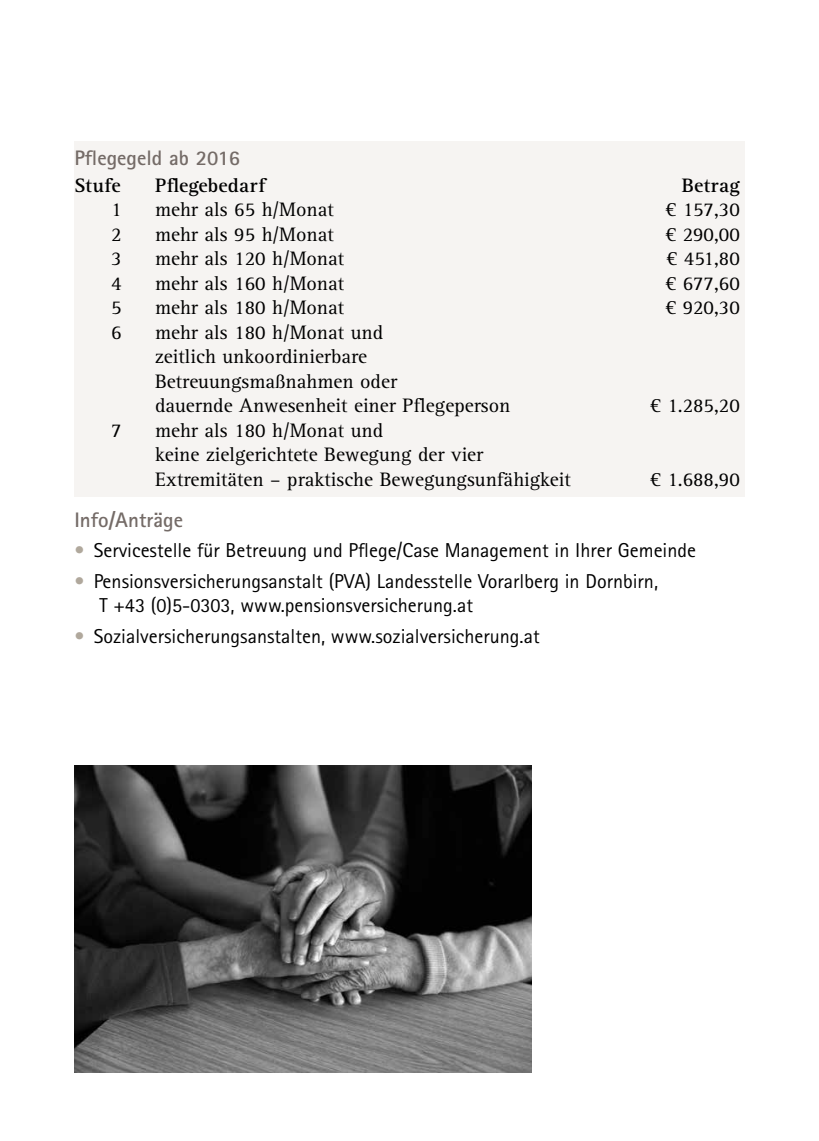
<style>
.page{position:relative;width:819px;height:1141px;background:#fff}
.page>*{position:absolute;margin:0;border:0;box-sizing:border-box;transform-origin:0 0}
.t1{font:700 21px "Agfa Rotis Sans Serif";color:#746b67}
.t2{font:20.12px/24.5px "Agfa Rotis Serif";color:#000}
.t3{font:20.12px/24.5px "Agfa Rotis Sans Serif";color:#000}
.t4{font:700 20.12px "Agfa Rotis Serif";letter-spacing:.01em;color:#000}
.s1{color:#b0a89c}
</style>
<div class="page">
<div style="left:74px;top:141px;width:670px;height:356px;background:#f6f4f2"></div>
<img style="left:74px;top:765px;width:457px;height:307px">
<p class="t1" style="left:74px;top:145px;width:167px">Pflegegeld ab 2016</p>
<p class="t4" style="left:74px;top:173px;width:48px">Stufe</p>
<p class="t4" style="left:155px;top:173px;width:112px">Pflegebedarf</p>
<p class="t4" style="left:681px;top:173px;width:60px">Betrag</p>
<p class="t2" style="left:111px;top:198px;width:12px">1</p>
<p class="t2" style="left:155px;top:198px;width:180px">mehr als 65 h/Monat</p>
<p class="t2" style="left:665px;top:198px;width:76px">€ 157,30</p>
<p class="t2" style="left:111px;top:222px;width:12px">2</p>
<p class="t2" style="left:155px;top:222px;width:180px">mehr als 95 h/Monat</p>
<p class="t2" style="left:665px;top:222px;width:76px">€ 290,00</p>
<p class="t2" style="left:111px;top:247px;width:12px">3</p>
<p class="t2" style="left:155px;top:247px;width:191px">mehr als 120 h/Monat</p>
<p class="t2" style="left:666px;top:247px;width:75px">€ 451,80</p>
<p class="t2" style="left:111px;top:271px;width:12px">4</p>
<p class="t2" style="left:155px;top:271px;width:191px">mehr als 160 h/Monat</p>
<p class="t2" style="left:665px;top:271px;width:76px">€ 677,60</p>
<p class="t2" style="left:111px;top:296px;width:12px">5</p>
<p class="t2" style="left:155px;top:296px;width:191px">mehr als 180 h/Monat</p>
<p class="t2" style="left:665px;top:296px;width:76px">€ 920,30</p>
<p class="t2" style="left:111px;top:320px;width:12px">6</p>
<p class="t2" style="left:155px;top:320px;width:357px">mehr als 180 h/Monat und<br>zeitlich unkoordinierbare<br>Betreuungsmaßnahmen oder<br>dauernde Anwesenheit einer Pflegeperson</p>
<p class="t2" style="left:650px;top:394px;width:91px">€ 1.285,20</p>
<p class="t2" style="left:111px;top:418px;width:12px">7</p>
<p class="t2" style="left:155px;top:418px;width:417px">mehr als 180 h/Monat und<br>keine zielgerichtete Bewegung der vier<br>Extremitäten – praktische Bewegungsunfähigkeit</p>
<p class="t2" style="left:650px;top:467px;width:91px">€ 1.688,90</p>
<p class="t1" style="left:74px;top:506px;width:110px">Info/Anträge</p>
<p class="t3" style="left:74px;top:538px;width:623px"><span class="s1">•</span> Servicestelle für Betreuung und Pflege/Case Management in Ihrer Gemeinde</p>
<p class="t3" style="left:99px;top:569px;width:560px;text-indent:-25px"><span class="s1">•</span> Pensionsversicherungsanstalt (PVA) Landesstelle Vorarlberg in Dornbirn,<br>T +43 (0)5-0303, www.pensionsversicherung.at</p>
<p class="t3" style="left:74px;top:623px;width:467px"><span class="s1">•</span> Sozialversicherungsanstalten, www.sozialversicherung.at</p>
</div>
